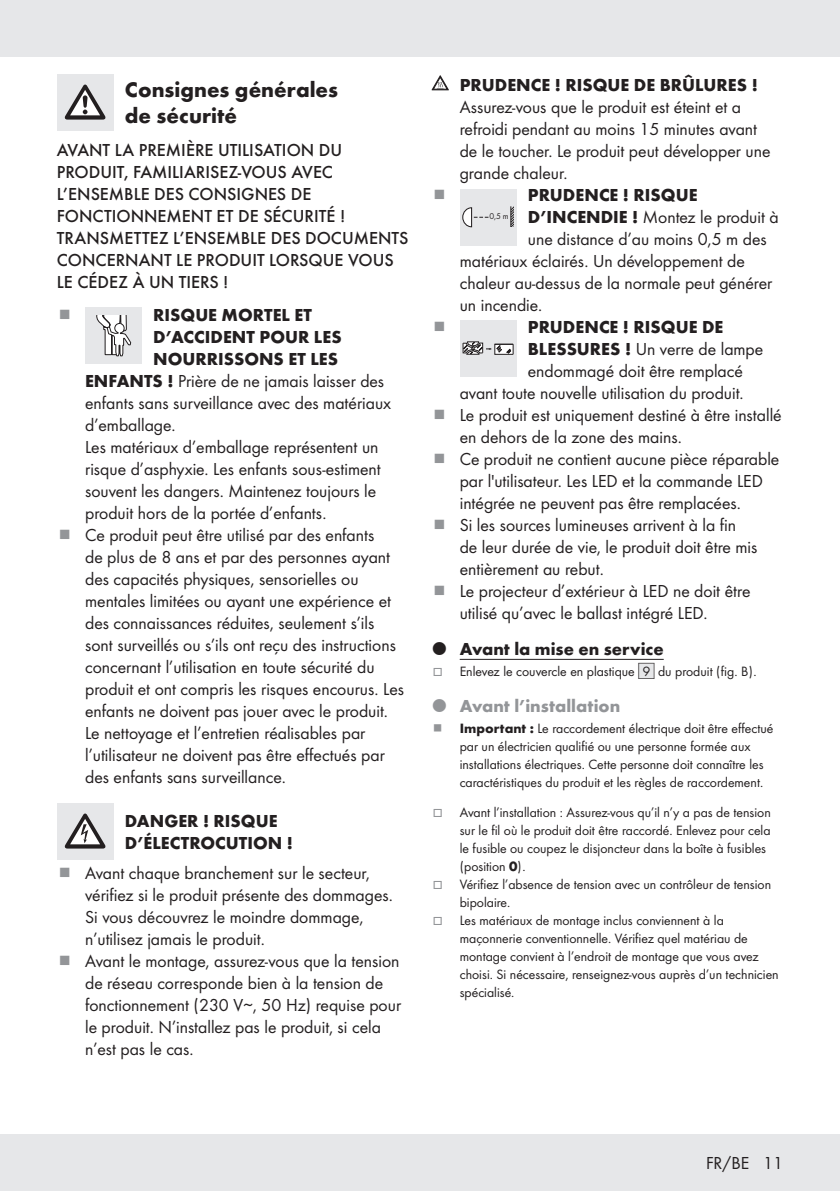
<style>
.page{position:relative;width:840px;height:1191px;background:#fff}
.page>*{position:absolute;margin:0;border:0;box-sizing:border-box;transform-origin:0 0}
.Headline-01{font:700 22px/26px "Futura";color:#231f20}
.Indent{font:18px/22px "Futura Boo";color:#231f20}
.Body_SB{font:500 18px/22px "Futura";color:#231f20}
.Body{font:700 18px/22px "Futura";color:#231f20}
.t1{font:700 18px "Futura";color:#939598}
.t2{font:14px/18px "Futura Boo";color:#231f20}
.Body-2{font:8.8px "Futura Boo";color:#231f20}
.s1{font-family:"Futura";font-weight:700}
.s2{color:#939598}
.s3{font-family:"IMP Lidl Num Box";font-size:12.4px;color:#e6e7e9}
.s4{font-family:"IMP Lidl Num Box";font-size:12.4px}
</style>
<div class="page">
<div style="left:0;top:1134px;width:839px;height:57px;background:#e6e7e9"></div>
<div style="left:0;top:0;width:839px;height:57px;background:#e6e7e9"></div>
<div style="left:57px;top:74px;width:56px;height:56px;background:#e6e7e9"></div>
<svg style="left:65px;top:85px;width:40px;height:35px"></svg>
<div style="left:85px;top:307px;width:57px;height:57px;background:#e6e7e9"></div>
<svg style="left:96px;top:315px;width:35px;height:41px"></svg>
<div style="left:57px;top:802px;width:56px;height:57px;background:#e6e7e9"></div>
<svg style="left:65px;top:813px;width:40px;height:35px"></svg>
<hr style="left:459px;top:659px;width:204px;height:1px;background:#231f20">
<svg style="left:431px;top:75px;width:17px;height:15px"></svg>
<div style="left:459px;top:189px;width:57px;height:56px;background:#e6e7e9"></div>
<svg style="left:510px;top:207px;width:3px;height:19px"></svg>
<svg style="left:462px;top:207px;width:26px;height:21px"></svg>
<div style="left:459px;top:320px;width:57px;height:56px;background:#e6e7e9"></div>
<svg style="left:462px;top:341px;width:51px;height:13px"></svg>
<p class="Headline-01" style="left:125px;top:75px;width:214px">Consignes générales de sécurité</p>
<p class="Body_SB" style="left:57px;top:137px;width:353px">AVANT LA PREMIÈRE UTILISATION DU<br>PRODUIT, FAMILIARISEZ-VOUS AVEC<br>L’ENSEMBLE DES CONSIGNES DE<br>FONCTIONNEMENT ET DE SÉCURITÉ !<br>TRANSMETTEZ L’ENSEMBLE DES DOCUMENTS<br>CONCERNANT LE PRODUIT LORSQUE VOUS<br>LE CÉDEZ À UN TIERS !</p>
<p class="Body" style="left:153px;top:303px;width:160px">RISQUE MORTEL ET</p>
<p class="Body" style="left:153px;top:325px;width:190px">D’ACCIDENT POUR LES</p>
<p class="Body" style="left:153px;top:347px;width:186px">NOURRISSONS ET LES</p>
<p class="Indent" style="left:85px;top:369px;width:300px"><span class="s1">ENFANTS !</span> Prière de ne jamais laisser des</p>
<p class="Indent" style="left:85px;top:391px;width:307px">enfants sans surveillance avec des matériaux</p>
<p class="Indent" style="left:85px;top:413px;width:90px">d’emballage.</p>
<p class="Indent" style="left:85px;top:435px;width:295px">Les matériaux d’emballage représentent un</p>
<p class="Indent" style="left:85px;top:457px;width:297px">risque d’asphyxie. Les enfants sous-estiment</p>
<p class="Indent" style="left:85px;top:479px;width:292px">souvent les dangers. Maintenez toujours le</p>
<p class="Indent" style="left:85px;top:501px;width:240px">produit hors de la portée d’enfants.</p>
<p class="Indent" style="left:85px;top:523px;width:320px">Ce produit peut être utilisé par des enfants<br>de plus de 8 ans et par des personnes ayant des capacités physiques, sensorielles ou mentales limitées ou ayant une expérience et des connaissances réduites, seulement s’ils sont surveillés ou s’ils ont reçu des instructions concernant l’utilisation en toute sécurité du produit et ont compris les risques encourus. Les enfants ne doivent pas jouer avec le produit.<br>Le nettoyage et l’entretien réalisables par l’utilisateur ne doivent pas être effectués par des enfants sans surveillance.</p>
<p class="Body" style="left:125px;top:808px;width:169px">DANGER ! RISQUE<br>D’ÉLECTROCUTION !</p>
<p class="Indent" style="left:85px;top:861px;width:307px">Avant chaque branchement sur le secteur, vérifiez si le produit présente des dommages.<br>Si vous découvrez le moindre dommage, n’utilisez jamais le produit.</p>
<p class="Indent" style="left:85px;top:949px;width:317px">Avant le montage, assurez-vous que la tension de réseau corresponde bien à la tension de fonctionnement (230 V∼, 50 Hz) requise pour le produit. N’installez pas le produit, si cela n’est pas le cas.</p>
<p class="Indent" style="left:459px;top:73px;width:312px"><span class="s1">PRUDENCE ! RISQUE DE BRÛLURES !<br></span>Assurez-vous que le produit est éteint et a refroidi pendant au moins 15 minutes avant de le toucher. Le produit peut développer une grande chaleur.</p>
<p class="Body-2" style="left:489px;top:210px;width:21px">0,5 m</p>
<p class="Body" style="left:527px;top:183px;width:171px">PRUDENCE ! RISQUE</p>
<p class="Indent" style="left:527px;top:205px;width:252px"><span class="s1">D’INCENDIE !</span> Montez le produit à</p>
<p class="Indent" style="left:527px;top:227px;width:240px">une distance d’au moins 0,5 m des</p>
<p class="Indent" style="left:459px;top:249px;width:286px">matériaux éclairés. Un développement de</p>
<p class="Indent" style="left:459px;top:271px;width:314px">chaleur au-dessus de la normale peut générer</p>
<p class="Indent" style="left:459px;top:293px;width:82px">un incendie.</p>
<p class="Body" style="left:527px;top:315px;width:197px">PRUDENCE ! RISQUE DE</p>
<p class="Indent" style="left:527px;top:337px;width:237px"><span class="s1">BLESSURES !</span> Un verre de lampe</p>
<p class="Indent" style="left:527px;top:359px;width:216px">endommagé doit être remplacé</p>
<p class="Indent" style="left:459px;top:381px;width:283px">avant toute nouvelle utilisation du produit.</p>
<p class="Indent" style="left:459px;top:403px;width:323px">Le produit est uniquement destiné à être installé en dehors de la zone des mains.</p>
<p class="Indent" style="left:459px;top:447px;width:321px">Ce produit ne contient aucune pièce réparable par l'utilisateur. Les LED et la commande LED intégrée ne peuvent pas être remplacées.</p>
<p class="Indent" style="left:459px;top:513px;width:299px">Si les sources lumineuses arrivent à la fin de leur durée de vie, le produit doit être mis entièrement au rebut.</p>
<p class="Indent" style="left:459px;top:579px;width:292px">Le projecteur d’extérieur à LED ne doit être utilisé qu’avec le ballast intégré LED.</p>
<p class="Body" style="left:459px;top:637px;width:205px">Avant la mise en service</p>
<p class="t2" style="left:432px;top:662px;width:323px"><span class="s2">□</span> Enlevez le couvercle en plastique <span class="s3">[</span><span class="s4">9]</span> du produit (fig. B).</p>
<p class="t1" style="left:459px;top:693px;width:162px">Avant l’installation</p>
<p class="t2" style="left:459px;top:719px;width:315px"><span class="s1">Important :</span> Le raccordement électrique doit être effectué par un électricien qualifié ou une personne formée aux installations électriques. Cette personne doit connaître les caractéristiques du produit et les règles de raccordement.</p>
<p class="t2" style="left:459px;top:802px;width:312px;text-indent:-27px"><span class="s2">□</span> Avant l’installation : Assurez-vous qu’il n’y a pas de tension sur le fil où le produit doit être raccordé. Enlevez pour cela le fusible ou coupez le disjoncteur dans la boîte à fusibles (position <span class="s1">0</span>).</p>
<p class="t2" style="left:459px;top:874px;width:313px;text-indent:-27px"><span class="s2">□</span> Vérifiez l’absence de tension avec un contrôleur de tension bipolaire.</p>
<p class="t2" style="left:459px;top:910px;width:320px;text-indent:-27px"><span class="s2">□</span> Les matériaux de montage inclus conviennent à la maçonnerie conventionnelle. Vérifiez quel matériau de montage convient à l’endroit de montage que vous avez choisi. Si nécessaire, renseignez-vous auprès d’un technicien spécialisé.</p>
<p class="Indent" style="left:705px;top:1151px;width:79px">FR/BE 11</p>
</div>
